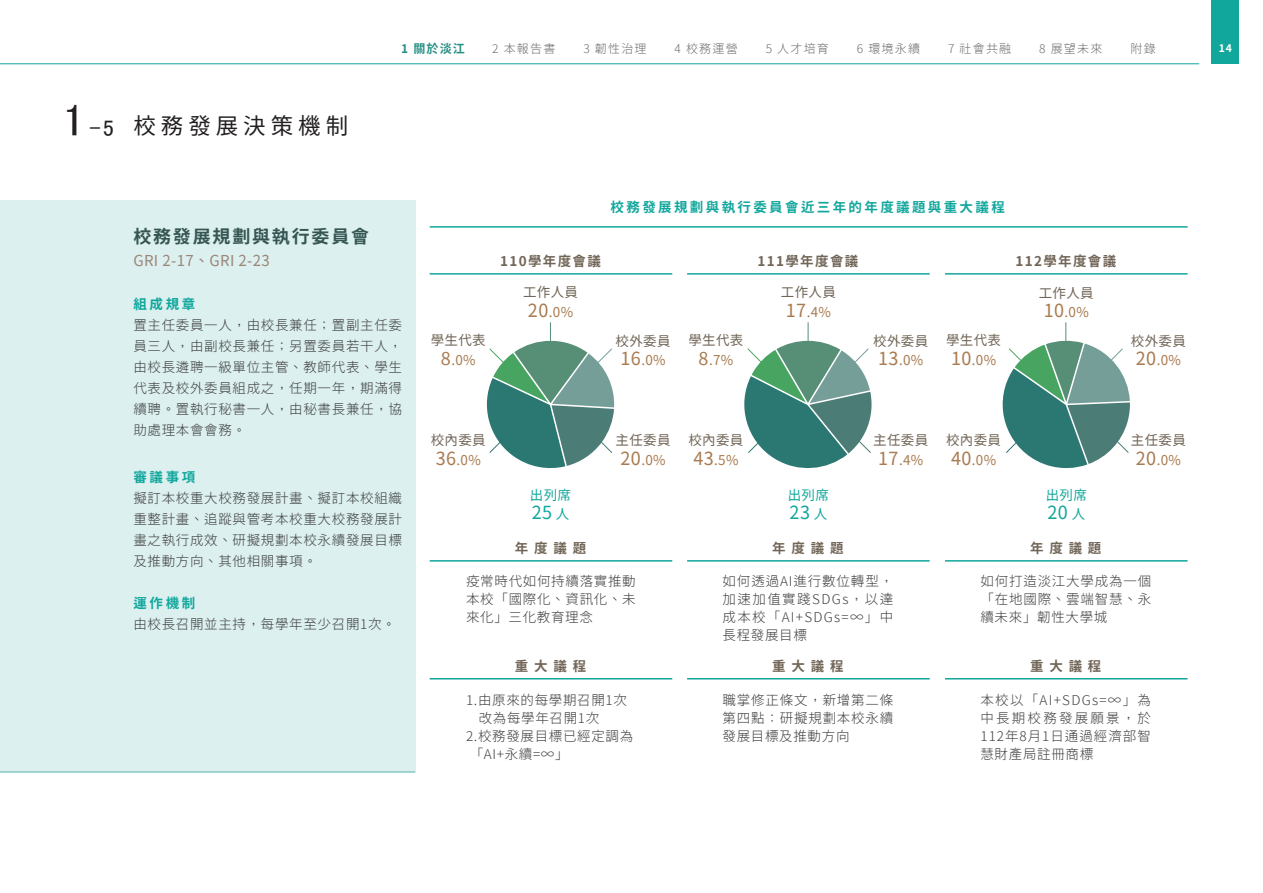
<style>
.page{position:relative;width:1263px;height:893px;background:#fff}
.page>*{position:absolute;margin:0;border:0;box-sizing:border-box;transform-origin:0 0}
.t1{font:22.5px "Taipei Sans TC Beta";letter-spacing:.22em;color:#231f20}
.t2{font:700 18px "Taipei Sans TC Beta";letter-spacing:.1em;color:#365653}
.t3{font:18px "Taipei Sans TC Beta";color:#12a79d}
.t4{font:15px "Taipei Sans TC Beta";letter-spacing:.025em;color:#9b8679}
.t5{font:300 13.5px/18px "Taipei Sans TC Beta";letter-spacing:.05em;color:#3e3e3f;text-align:justify}
.t6{font:13.5px/19.5px "Taipei Sans TC Beta";letter-spacing:.025em;color:#716557;text-align:center}
.t7{font:700 13.5px "Taipei Sans TC Beta";letter-spacing:.1em;color:#716557}
.t8{font:700 13.5px "Taipei Sans TC Beta";letter-spacing:.175em;color:#12a79d}
.t9{font:13.5px "Taipei Sans TC Beta";letter-spacing:.025em;color:#12a79d}
.t10{font:300 12px "Taipei Sans TC Beta";letter-spacing:.1em;color:#6c6d70}
.t11{font:700 12px "Taipei Sans TC Beta";color:#299085}
.t12{font:700 10.5px "Taipei Sans TC Beta";color:#fff}
.s1{font-family:"MS P Gothic";font-size:45px}
.s2{font-family:"MS P Gothic"}
.s3{font-size:18px;color:#a97b50}
.s4{color:#a97b50}
.s5{font-size:13.5px}
</style>
<div class="page">
<div style="left:0;top:200px;width:415px;height:572px;background:#dcf0ef"></div>
<hr style="left:0;top:63px;width:1199px;height:1px;background:#12a79d">
<div style="left:1212px;top:0;width:27px;height:64px;background:#12a79d"></div>
<hr style="left:430px;top:273px;width:242px;height:2px;background:#12a79d">
<hr style="left:687px;top:273px;width:243px;height:2px;background:#12a79d">
<hr style="left:945px;top:273px;width:242px;height:2px;background:#12a79d">
<hr style="left:430px;top:560px;width:242px;height:2px;background:#12a79d">
<hr style="left:687px;top:560px;width:243px;height:2px;background:#12a79d">
<hr style="left:945px;top:560px;width:242px;height:2px;background:#12a79d">
<hr style="left:430px;top:678px;width:242px;height:1px;background:#12a79d">
<hr style="left:687px;top:678px;width:243px;height:1px;background:#12a79d">
<hr style="left:945px;top:678px;width:242px;height:1px;background:#12a79d">
<hr style="left:0;top:772px;width:415px;height:1px;background:#55b0a9">
<svg style="left:486px;top:322px;width:129px;height:146px"></svg>
<svg style="left:744px;top:322px;width:128px;height:147px"></svg>
<svg style="left:1002px;top:322px;width:128px;height:147px"></svg>
<hr style="left:430px;top:226px;width:757px;height:2px;background:#12a79d">
<h1 class="t1" style="left:62px;top:113px;width:287px"><span class="s1">1</span><span class="s2">-5</span> 校務發展決策機制</h1>
<h2 class="t2" style="left:133px;top:226px;width:237px">校務發展規劃與執行委員會</h2>
<p class="t4" style="left:133px;top:252px;width:138px">GRI 2-17、GRI 2-23</p>
<p class="t11" style="left:401px;top:42px;width:65px">1 關於淡江</p>
<p class="t10" style="left:492px;top:42px;width:65px">2 本報告書</p>
<p class="t10" style="left:583px;top:42px;width:65px">3 韌性治理</p>
<p class="t10" style="left:675px;top:42px;width:65px">4 校務運營</p>
<p class="t10" style="left:766px;top:42px;width:65px">5 人才培育</p>
<p class="t10" style="left:857px;top:42px;width:65px">6 環境永續</p>
<p class="t10" style="left:948px;top:42px;width:65px">7 社會共融</p>
<p class="t10" style="left:1039px;top:42px;width:65px">8 展望未來</p>
<p class="t10" style="left:1130px;top:42px;width:27px">附錄</p>
<p class="t12" style="left:1219px;top:42px;width:15px">14</p>
<p class="t8" style="left:611px;top:199px;width:396px">校務發展規劃與執行委員會近三年的年度議題與重大議程</p>
<p class="t7" style="left:500px;top:253px;width:102px">110學年度會議</p>
<p class="t7" style="left:757px;top:253px;width:102px">111學年度會議</p>
<p class="t7" style="left:1015px;top:253px;width:102px">112學年度會議</p>
<p class="t8" style="left:133px;top:296px;width:64px">組成規章</p>
<p class="t5" style="left:133px;top:314px;width:270px;line-height:21px">置主任委員一人，由校長兼任；置副主任委員三人，由副校長兼任；另置委員若干人，由校長遴聘一級單位主管、教師代表、學生代表及校外委員組成之，任期一年，期滿得續聘。置執行秘書一人，由秘書長兼任，協助處理本會會務。</p>
<p class="t8" style="left:133px;top:469px;width:64px">審議事項</p>
<p class="t5" style="left:133px;top:488px;width:270px;line-height:21px">擬訂本校重大校務發展計畫、擬訂本校組織重整計畫、追蹤與管考本校重大校務發展計畫之執行成效、研擬規劃本校永續發展目標及推動方向、其他相關事項。</p>
<p class="t8" style="left:133px;top:595px;width:64px">運作機制</p>
<p class="t5" style="left:133px;top:615px;width:264px">由校長召開並主持，每學年至少召開1次。</p>
<p class="t6" style="left:523px;top:283px;width:56px">工作人員<br><span class="s3">20</span><span class="s4">.0%</span></p>
<p class="t6" style="left:431px;top:331px;width:56px">學生代表<br><span class="s3">8</span><span class="s4">.0%</span></p>
<p class="t6" style="left:616px;top:331px;width:56px">校外委員<br><span class="s3">16</span><span class="s4">.0%</span></p>
<p class="t6" style="left:781px;top:283px;width:56px">工作人員<br><span class="s3">17</span><span class="s4">.4%</span></p>
<p class="t6" style="left:1039px;top:283px;width:56px">工作人員<br><span class="s3">10</span><span class="s4">.0%</span></p>
<p class="t6" style="left:688px;top:331px;width:56px">學生代表<br><span class="s3">8</span><span class="s4">.7%</span></p>
<p class="t6" style="left:873px;top:331px;width:56px">校外委員<br><span class="s3">13</span><span class="s4">.0%</span></p>
<p class="t6" style="left:946px;top:331px;width:56px">學生代表<br><span class="s3">10</span><span class="s4">.0%</span></p>
<p class="t6" style="left:1131px;top:331px;width:56px">校外委員<br><span class="s3">20</span><span class="s4">.0%</span></p>
<p class="t6" style="left:431px;top:431px;width:56px">校內委員<br><span class="s3">36</span><span class="s4">.0%</span></p>
<p class="t6" style="left:616px;top:431px;width:56px">主任委員<br><span class="s3">20</span><span class="s4">.0%</span></p>
<p class="t9" style="left:530px;top:487px;width:43px">出列席</p>
<h2 class="t3" style="left:532px;top:502px;width:39px">25 <span class="s5">人</span></h2>
<p class="t6" style="left:688px;top:431px;width:56px">校內委員<br><span class="s3">43</span><span class="s4">.5%</span></p>
<p class="t6" style="left:873px;top:431px;width:56px">主任委員<br><span class="s3">17</span><span class="s4">.4%</span></p>
<p class="t9" style="left:788px;top:487px;width:43px">出列席</p>
<h2 class="t3" style="left:789px;top:502px;width:39px">23 <span class="s5">人</span></h2>
<p class="t6" style="left:946px;top:431px;width:56px">校內委員<br><span class="s3">40</span><span class="s4">.0%</span></p>
<p class="t6" style="left:1131px;top:431px;width:56px">主任委員<br><span class="s3">20</span><span class="s4">.0%</span></p>
<p class="t9" style="left:1046px;top:487px;width:43px">出列席</p>
<h2 class="t3" style="left:1047px;top:502px;width:39px">20 <span class="s5">人</span></h2>
<p class="t7" style="left:515px;top:540px;width:73px">年度議題</p>
<p class="t7" style="left:772px;top:540px;width:73px">年度議題</p>
<p class="t7" style="left:1030px;top:540px;width:73px">年度議題</p>
<p class="t5" style="left:466px;top:572px;width:171px">疫常時代如何持續落實推動本校「國際化、資訊化、未來化」三化教育理念</p>
<p class="t5" style="left:722px;top:572px;width:172px">如何透過AI進行數位轉型，加速加值實踐SDGs，以達成本校「AI+SDGs=∞」中長程發展目標</p>
<p class="t5" style="left:980px;top:572px;width:172px">如何打造淡江大學成為一個「在地國際、雲端智慧、永續未來」韌性大學城</p>
<p class="t7" style="left:515px;top:658px;width:73px">重大議程</p>
<p class="t7" style="left:772px;top:658px;width:73px">重大議程</p>
<p class="t7" style="left:1030px;top:658px;width:73px">重大議程</p>
<p class="t5" style="left:466px;top:692px;width:162px">1.由原來的每學期召開1次</p>
<p class="t5" style="left:479px;top:710px;width:122px">改為每學年召開1次</p>
<p class="t5" style="left:466px;top:728px;width:169px">2.校務發展目標已經定調為</p>
<p class="t5" style="left:470px;top:746px;width:100px">「AI+永續=∞」</p>
<p class="t5" style="left:723px;top:692px;width:172px">職掌修正條文，新增第二條第四點：研擬規劃本校永續發展目標及推動方向</p>
<p class="t5" style="left:980px;top:692px;width:172px">本校以「AI+SDGs=∞」為中長期校務發展願景，於112年8月1日通過經濟部智慧財產局註冊商標</p>
</div>
